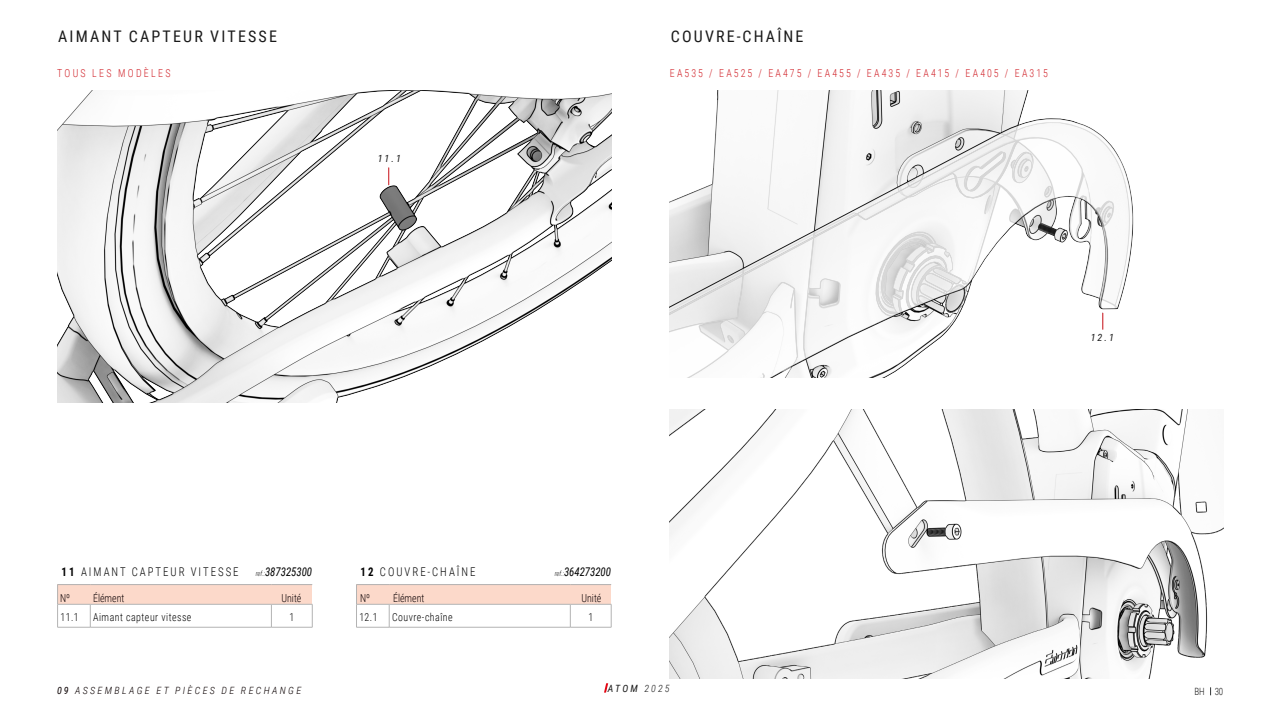
<style>
.page{position:relative;width:1280px;height:720px;background:#fff}
.page>*{position:absolute;margin:0;border:0;box-sizing:border-box;transform-origin:0 0}
.TITULOS_SECUNDARIOS{font:16px "Roboto Condensed";letter-spacing:.135em;color:#1a1a1a}
.HIGHLIGHTS{font:300 12px "Roboto Condensed";letter-spacing:.185em;color:#000;scale:.9 1}
.tablas{font:italic 12px "Roboto Condensed";color:#000;scale:.9 1}
.referencia_bici{font:300 11px "Roboto Condensed";letter-spacing:.22em;color:#d1232a;scale:.9 1}
.Texto_tabla{font:300 11px "Roboto Condensed";letter-spacing:.05em;color:#000;scale:.9 1}
.tablas-2{font:300 11px "Roboto Condensed";color:#0b0002;scale:.9 1}
.pie_gama{font:italic 300 10px "Roboto Condensed";letter-spacing:.235em;color:#0b0002}
.pie_gama-2{font:italic 10px "Roboto Condensed";letter-spacing:.2em;color:#1a1a1a}
.t1{font:300 10px "Roboto Condensed";color:#1a1a1a;scale:.9 1}
.s1{font-weight:300;font-size:7px}
.s2{font-weight:700}
.s3{font-weight:400}
.s4{font-weight:300}
</style>
<div class="page">
<svg style="left:604px;top:683px;width:4px;height:10px"></svg>
<div style="left:58px;top:585px;width:254px;height:19px;background:#fcd9ca"></div>
<svg style="left:90px;top:605px;width:1px;height:22px"></svg>
<svg style="left:271px;top:605px;width:1px;height:22px"></svg>
<hr style="left:57px;top:627px;width:33px;height:1px;background:#b3b3b3">
<hr style="left:90px;top:627px;width:181px;height:1px;background:#b3b3b3">
<hr style="left:271px;top:627px;width:41px;height:1px;background:#b3b3b3">
<hr style="left:57px;top:584px;width:33px;height:1px;background:#b3b3b3">
<svg style="left:57px;top:585px;width:1px;height:42px"></svg>
<hr style="left:90px;top:584px;width:181px;height:1px;background:#b3b3b3">
<hr style="left:271px;top:584px;width:41px;height:1px;background:#b3b3b3">
<hr style="left:57px;top:604px;width:33px;height:1px;background:#b3b3b3">
<hr style="left:90px;top:604px;width:181px;height:1px;background:#b3b3b3">
<hr style="left:271px;top:604px;width:41px;height:1px;background:#b3b3b3">
<svg style="left:312px;top:604px;width:1px;height:23px"></svg>
<div style="left:357px;top:585px;width:254px;height:19px;background:#fcd9ca"></div>
<svg style="left:389px;top:605px;width:1px;height:22px"></svg>
<svg style="left:570px;top:605px;width:1px;height:22px"></svg>
<hr style="left:356px;top:627px;width:33px;height:1px;background:#b3b3b3">
<hr style="left:389px;top:627px;width:181px;height:1px;background:#b3b3b3">
<hr style="left:570px;top:627px;width:41px;height:1px;background:#b3b3b3">
<hr style="left:356px;top:584px;width:33px;height:1px;background:#b3b3b3">
<svg style="left:356px;top:585px;width:1px;height:42px"></svg>
<hr style="left:389px;top:584px;width:181px;height:1px;background:#b3b3b3">
<hr style="left:570px;top:584px;width:41px;height:1px;background:#b3b3b3">
<hr style="left:356px;top:604px;width:33px;height:1px;background:#b3b3b3">
<hr style="left:389px;top:604px;width:181px;height:1px;background:#b3b3b3">
<hr style="left:570px;top:604px;width:41px;height:1px;background:#b3b3b3">
<svg style="left:611px;top:604px;width:1px;height:23px"></svg>
<img style="left:57px;top:90px;width:555px;height:313px">
<img style="left:669px;top:409px;width:555px;height:270px">
<img style="left:670px;top:90px;width:464px;height:288px">
<svg style="left:1103px;top:313px;width:1px;height:17px"></svg>
<p class="TITULOS_SECUNDARIOS" style="left:58px;top:25px;width:220px">AIMANT CAPTEUR VITESSE</p>
<p class="TITULOS_SECUNDARIOS" style="left:671px;top:25px;width:134px">COUVRE-CHAÎNE</p>
<p class="referencia_bici" style="left:57px;top:65px;width:127px">TOUS LES MODÈLES</p>
<p class="referencia_bici" style="left:670px;top:65px;width:422px">EA535 / EA525 / EA475 / EA455 / EA435 / EA415 / EA405 / EA315</p>
<p class="pie_gama-2" style="left:378px;top:151px;width:25px">11.1</p>
<p class="tablas" style="left:256px;top:564px;width:64px"><span class="s1">ref.:</span>387325300</p>
<p class="HIGHLIGHTS" style="left:361px;top:563px;width:129px"><span class="s2">12</span> COUVRE-CHAÎNE</p>
<p class="Texto_tabla" style="left:359px;top:610px;width:22px">12.1</p>
<p class="Texto_tabla" style="left:392px;top:610px;width:69px">Couvre-chaîne</p>
<p class="Texto_tabla" style="left:588px;top:610px;width:7px">1</p>
<p class="HIGHLIGHTS" style="left:62px;top:563px;width:198px"><span class="s2">11</span> AIMANT CAPTEUR VITESSE</p>
<p class="Texto_tabla" style="left:60px;top:610px;width:22px">11.1</p>
<p class="Texto_tabla" style="left:93px;top:610px;width:111px">Aimant capteur vitesse</p>
<p class="Texto_tabla" style="left:289px;top:610px;width:7px">1</p>
<p class="tablas" style="left:555px;top:564px;width:64px"><span class="s1">ref.:</span>364273200</p>
<p class="tablas-2" style="left:60px;top:590px;width:13px">Nº</p>
<p class="tablas-2" style="left:93px;top:590px;width:36px">Élément</p>
<p class="tablas-2" style="left:282px;top:590px;width:24px">Unité</p>
<p class="tablas-2" style="left:360px;top:590px;width:13px">Nº</p>
<p class="tablas-2" style="left:393px;top:590px;width:36px">Élément</p>
<p class="tablas-2" style="left:582px;top:590px;width:24px">Unité</p>
<p class="pie_gama-2" style="left:1091px;top:331px;width:25px">12.1</p>
<p class="pie_gama" style="left:57px;top:684px;width:246px"><span class="s3">09</span> ASSEMBLAGE ET PIÈCES DE RECHANGE</p>
<p class="pie_gama-2" style="left:608px;top:682px;width:63px">ATOM <span class="s4">2025</span></p>
<p class="t1" style="left:1194px;top:685px;width:34px">BH 30</p>
</div>
